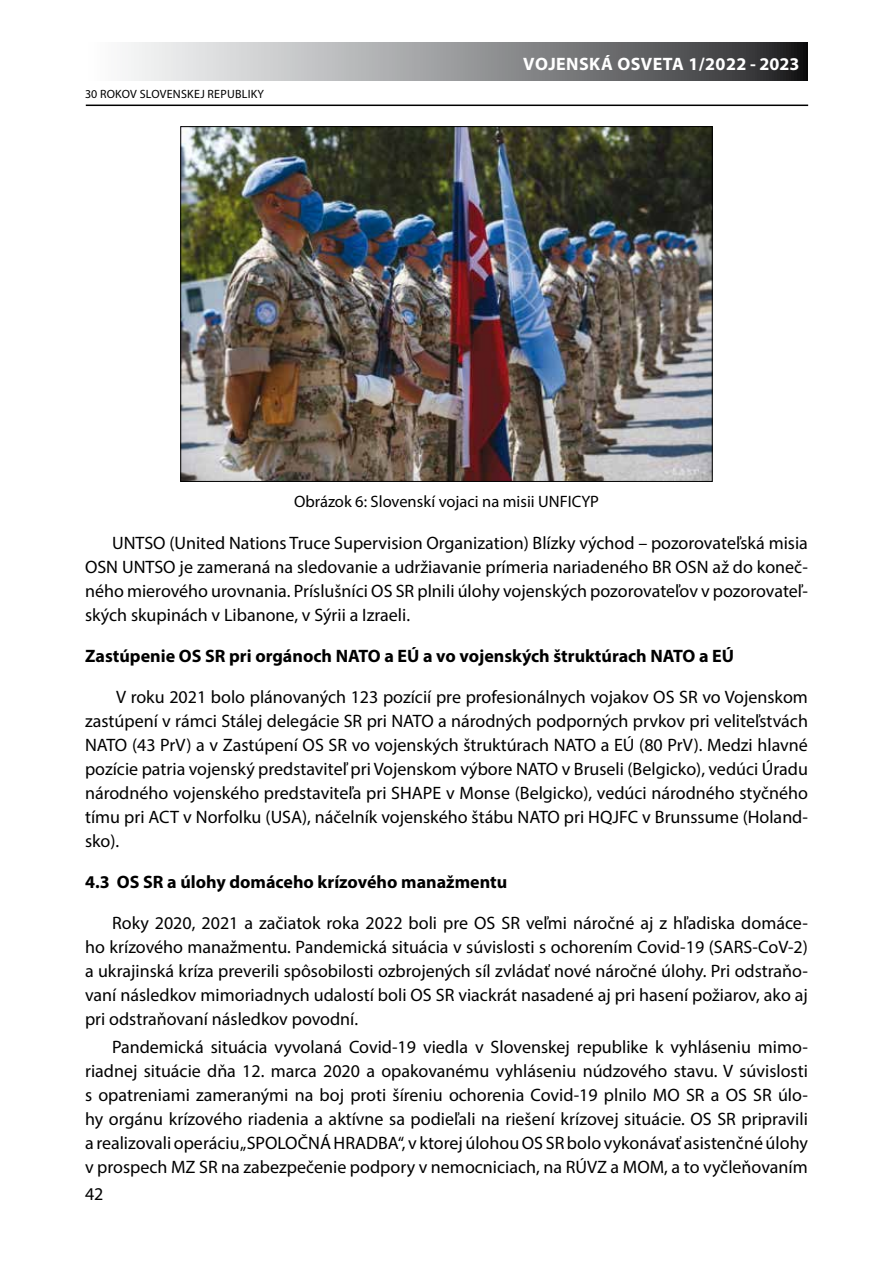
<style>
.page{position:relative;width:893px;height:1263px;background:#fff}
.page>*{position:absolute;margin:0;border:0;box-sizing:border-box;transform-origin:0 0}
.t1{font:18px/24px "Myriad Pro";color:#000;text-align:justify}
.t2{font:700 18px "Myriad Pro";color:#000}
.t3{font:700 18px "Myriad Pro";letter-spacing:.025em;color:#fff}
.t4{font:16.5px "Myriad Pro";color:#000}
.t5{font:12px "Myriad Pro";letter-spacing:.02em;color:#000}
</style>
<div class="page">
<hr style="left:86px;top:105px;width:722px;height:1px;background:#000">
<svg style="left:128px;top:43px;width:680px;height:38px;background:#929395"></svg>
<img style="left:183px;top:128px;width:527px;height:352px">
<p class="t5" style="left:85px;top:87px;width:24px">30 rokov</p>
<p class="t5" style="left:140px;top:87px;width:126px">SLOVENSKEJ REPUBLIKY</p>
<p class="t3" style="left:523px;top:53px;width:278px">VOJENSKÁ OSVETA 1/2022 - 2023</p>
<p class="t4" style="left:294px;top:492px;width:306px">Obrázok 6: Slovenskí vojaci na misii UNFICYP</p>
<p class="t1" style="left:85px;top:530px;width:724px;text-indent:27px">UNTSO (United Nations Truce Supervision Organization) Blízky východ – pozorovateľská misia OSN UNTSO je zameraná na sledovanie a udržiavanie prímeria nariadeného BR OSN až do koneč&shy;ného mierového urovnania. Príslušníci OS SR plnili úlohy vojenských pozorovateľov v pozorovateľ&shy;ských skupinách v Libanone, v Sýrii a Izraeli.</p>
<p class="t2" style="left:85px;top:644px;width:651px">Zastúpenie OS SR pri orgánoch NATO a EÚ a vo vojenských štruktúrach NATO a EÚ</p>
<p class="t1" style="left:85px;top:684px;width:724px;text-indent:31px">V roku 2021 bolo plánovaných 123 pozícií pre profesionálnych vojakov OS SR vo Vojenskom zastúpení v rámci Stálej delegácie SR pri NATO a národných podporných prvkov pri veliteľstvách NATO (43 PrV) a v Zastúpení OS SR vo vojenských štruktúrach NATO a EÚ (80 PrV). Medzi hlavné pozície patria vojenský predstaviteľ pri Vojenskom výbore NATO v Bruseli (Belgicko), vedúci Úradu národného vojenského predstaviteľa pri SHAPE v Monse (Belgicko), vedúci národného styčného tímu pri ACT v Norfolku (USA), náčelník vojenského štábu NATO pri HQJFC v Brunssume (Holand&shy;sko).</p>
<p class="t2" style="left:85px;top:870px;width:424px">4.3 OS SR a úlohy domáceho krízového manažmentu</p>
<p class="t1" style="left:85px;top:910px;width:724px;text-indent:27px">Roky 2020, 2021 a začiatok roka 2022 boli pre OS SR veľmi náročné aj z hľadiska domáce&shy;ho krízového manažmentu. Pandemická situácia v súvislosti s ochorením Covid-19 (SARS-CoV-2) a ukrajinská kríza preverili spôsobilosti ozbrojených síl zvládať nové náročné úlohy. Pri odstraňo&shy;vaní následkov mimoriadnych udalostí boli OS SR viackrát nasadené aj pri hasení požiarov, ako aj pri odstraňovaní následkov povodní.</p>
<p class="t1" style="left:85px;top:1035px;width:724px;text-indent:27px">Pandemická situácia vyvolaná Covid-19 viedla v Slovenskej republike k vyhláseniu mimo&shy;riadnej situácie dňa 12. marca 2020 a opakovanému vyhláseniu núdzového stavu. V súvislosti s opatreniami zameranými na boj proti šíreniu ochorenia Covid-19 plnilo MO SR a OS SR úlo&shy;hy orgánu krízového riadenia a aktívne sa podieľali na riešení krízovej situácie. OS SR pripravili a realizovali operáciu „SPOLOČNÁ HRADBA“, v ktorej úlohou OS SR bolo vykonávať asistenčné úlohy v prospech MZ SR na zabezpečenie podpory v nemocniciach, na RÚVZ a MOM, a to vyčleňovaním</p>
<p class="t1" style="left:85px;top:1181px;width:20px">42</p>
</div>
